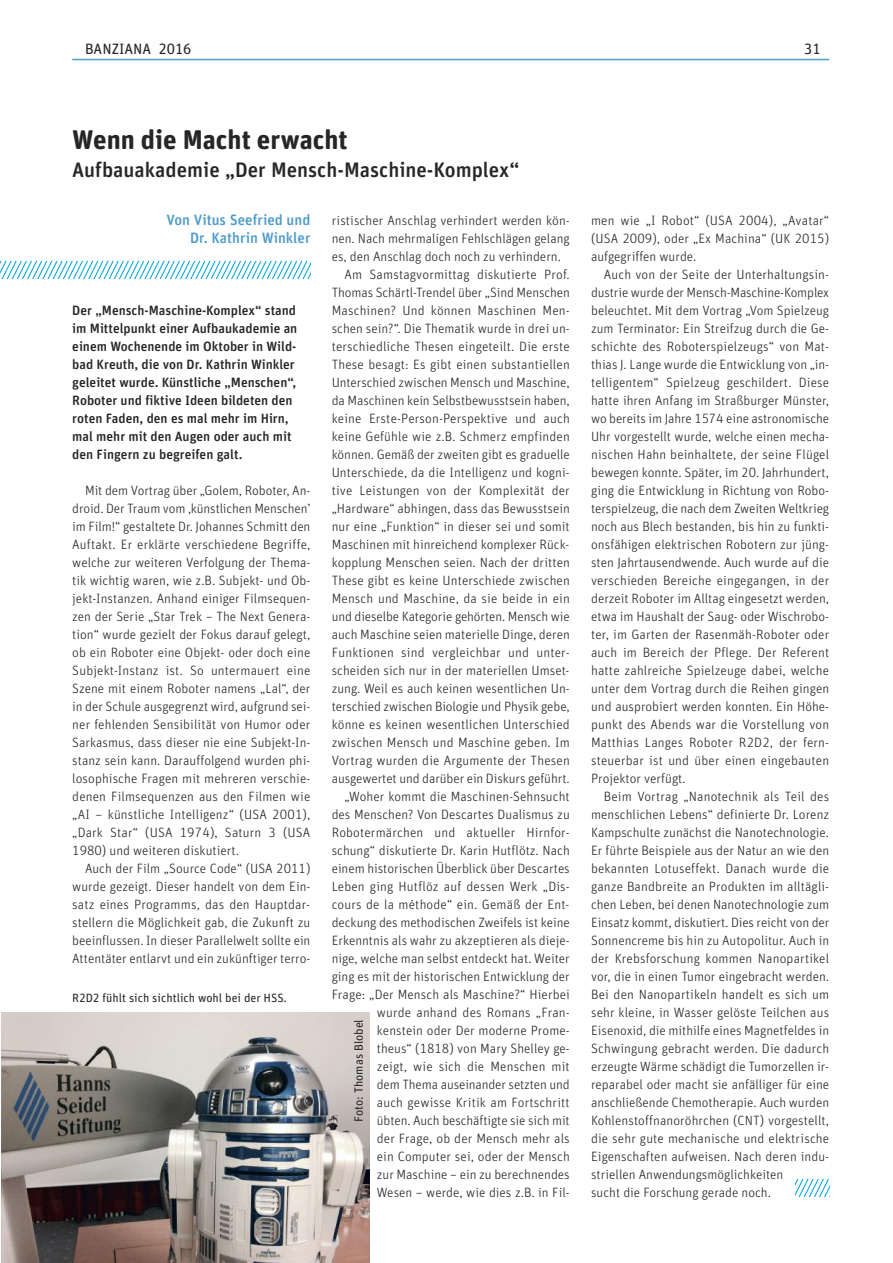
<style>
.page{position:relative;width:893px;height:1263px;background:#fff}
.page>*{position:absolute;margin:0;border:0;box-sizing:border-box;transform-origin:0 0}
.t1{font:700 27px "Unit Rounded Offc";color:#272627}
.t2{font:500 21px "Unit Rounded Offc";color:#272627}
.t3{font:500 15px/18px "Unit Rounded Offc";color:#4f9ccb;text-align:right}
.t4{font:15px "Unit Rounded Offc";color:#272627}
.t5{font:300 13.5px/18px "Unit Rounded Offc";color:#272627;text-align:justify}
.t6{font:500 13.5px/18px "Unit Rounded Offc";color:#272627}
.t7{font:12px "Unit Rounded Offc";color:#272627}
</style>
<div class="page">
<hr style="left:72px;top:59px;width:757px;height:1px;background:#4f9ccb">
<svg style="left:795px;top:1179px;width:35px;height:18px"></svg>
<svg style="left:0;top:261px;width:310px;height:18px"></svg>
<img style="left:1px;top:1012px;width:368px;height:251px">
<p class="t4" style="left:85px;top:40px;width:108px">BANZIANA 2016</p>
<p class="t4" style="left:804px;top:40px;width:18px">31</p>
<h1 class="t1" style="left:72px;top:123px;width:277px">Wenn die Macht erwacht</h1>
<h2 class="t2" style="left:72px;top:157px;width:449px">Aufbauakademie „Der Mensch-Maschine-Komplex“</h2>
<p class="t3" style="left:166px;top:211px;width:145px">Von Vitus Seefried und<br>Dr. Kathrin Winkler</p>
<p class="t5" style="left:332px;top:211px;width:240px">ristischer Anschlag verhindert werden kön-</p>
<p class="t5" style="left:332px;top:229px;width:240px">nen. Nach mehrmaligen Fehlschlägen gelang</p>
<p class="t5" style="left:332px;top:247px;width:231px">es, den Anschlag doch noch zu verhindern.</p>
<p class="t5" style="left:344px;top:265px;width:227px">Am Samstagvormittag diskutierte Prof.</p>
<p class="t5" style="left:332px;top:283px;width:240px">Thomas Schärtl-Trendel über „Sind Menschen</p>
<p class="t5" style="left:332px;top:301px;width:240px">Maschinen? Und können Maschinen Men-</p>
<p class="t5" style="left:332px;top:319px;width:240px">schen sein?“. Die Thematik wurde in drei un-</p>
<p class="t5" style="left:332px;top:337px;width:240px">terschiedliche Thesen eingeteilt. Die erste</p>
<p class="t5" style="left:332px;top:355px;width:240px">These besagt: Es gibt einen substantiellen</p>
<p class="t5" style="left:332px;top:373px;width:240px">Unterschied zwischen Mensch und Maschine,</p>
<p class="t5" style="left:332px;top:391px;width:240px">da Maschinen kein Selbstbewusstsein haben,</p>
<p class="t5" style="left:332px;top:409px;width:240px">keine Erste-Person-Perspektive und auch</p>
<p class="t5" style="left:332px;top:427px;width:240px">keine Gefühle wie z.B. Schmerz empfinden</p>
<p class="t5" style="left:332px;top:445px;width:240px">können. Gemäß der zweiten gibt es graduelle</p>
<p class="t5" style="left:332px;top:463px;width:240px">Unterschiede, da die Intelligenz und kogni-</p>
<p class="t5" style="left:332px;top:481px;width:240px">tive Leistungen von der Komplexität der</p>
<p class="t5" style="left:332px;top:499px;width:240px">„Hardware“ abhingen, dass das Bewusstsein</p>
<p class="t5" style="left:332px;top:517px;width:240px">nur eine „Funktion“ in dieser sei und somit</p>
<p class="t5" style="left:332px;top:535px;width:239px">Maschinen mit hinreichend komplexer Rück-</p>
<p class="t5" style="left:332px;top:553px;width:240px">kopplung Menschen seien. Nach der dritten</p>
<p class="t5" style="left:332px;top:571px;width:240px">These gibt es keine Unterschiede zwischen</p>
<p class="t5" style="left:332px;top:589px;width:240px">Mensch und Maschine, da sie beide in ein</p>
<p class="t5" style="left:332px;top:607px;width:240px">und dieselbe Kategorie gehörten. Mensch wie</p>
<p class="t5" style="left:332px;top:625px;width:240px">auch Maschine seien materielle Dinge, deren</p>
<p class="t5" style="left:332px;top:643px;width:240px">Funktionen sind vergleichbar und unter-</p>
<p class="t5" style="left:332px;top:661px;width:239px">scheiden sich nur in der materiellen Umset-</p>
<p class="t5" style="left:332px;top:679px;width:240px">zung. Weil es auch keinen wesentlichen Un-</p>
<p class="t5" style="left:332px;top:697px;width:240px">terschied zwischen Biologie und Physik gebe,</p>
<p class="t5" style="left:332px;top:715px;width:240px">könne es keinen wesentlichen Unterschied</p>
<p class="t5" style="left:332px;top:733px;width:240px">zwischen Mensch und Maschine geben. Im</p>
<p class="t5" style="left:332px;top:751px;width:240px">Vortrag wurden die Argumente der Thesen</p>
<p class="t5" style="left:332px;top:769px;width:240px">ausgewertet und darüber ein Diskurs geführt.</p>
<p class="t5" style="left:344px;top:787px;width:227px">„Woher kommt die Maschinen-Sehnsucht</p>
<p class="t5" style="left:332px;top:805px;width:240px">des Menschen? Von Descartes Dualismus zu</p>
<p class="t5" style="left:332px;top:823px;width:240px">Robotermärchen und aktueller Hirnfor-</p>
<p class="t5" style="left:332px;top:841px;width:240px">schung“ diskutierte Dr. Karin Hutflötz. Nach</p>
<p class="t5" style="left:332px;top:859px;width:240px">einem historischen Überblick über Descartes</p>
<p class="t5" style="left:332px;top:877px;width:240px">Leben ging Hutflöz auf dessen Werk „Dis-</p>
<p class="t5" style="left:332px;top:895px;width:239px">cours de la méthode“ ein. Gemäß der Ent-</p>
<p class="t5" style="left:332px;top:913px;width:240px">deckung des methodischen Zweifels ist keine</p>
<p class="t5" style="left:332px;top:931px;width:240px">Erkenntnis als wahr zu akzeptieren als dieje-</p>
<p class="t5" style="left:332px;top:949px;width:240px">nige, welche man selbst entdeckt hat. Weiter</p>
<p class="t5" style="left:332px;top:967px;width:240px">ging es mit der historischen Entwicklung der</p>
<p class="t5" style="left:332px;top:985px;width:240px">Frage: „Der Mensch als Maschine?“ Hierbei</p>
<p class="t5" style="left:377px;top:1003px;width:194px">wurde anhand des Romans „Fran-</p>
<p class="t5" style="left:377px;top:1021px;width:194px">kenstein oder Der moderne Prome-</p>
<p class="t5" style="left:377px;top:1039px;width:194px">theus“ (1818) von Mary Shelley ge-</p>
<p class="t5" style="left:377px;top:1057px;width:194px">zeigt, wie sich die Menschen mit</p>
<p class="t5" style="left:377px;top:1075px;width:194px">dem Thema auseinander setzten und</p>
<p class="t5" style="left:377px;top:1093px;width:194px">auch gewisse Kritik am Fortschritt</p>
<p class="t5" style="left:377px;top:1111px;width:194px">übten. Auch beschäftigte sie sich mit</p>
<p class="t5" style="left:377px;top:1129px;width:194px">der Frage, ob der Mensch mehr als</p>
<p class="t5" style="left:377px;top:1147px;width:194px">ein Computer sei, oder der Mensch</p>
<p class="t5" style="left:377px;top:1165px;width:194px">zur Maschine – ein zu berechnendes</p>
<p class="t5" style="left:377px;top:1183px;width:194px">Wesen – werde, wie dies z.B. in Fil-</p>
<p class="t6" style="left:72px;top:301px;width:227px">Der „Mensch-Maschine-Komplex“ stand im Mittelpunkt einer Aufbaukademie an einem Wochenende im Oktober in Wild&shy;bad Kreuth, die von Dr. Kathrin Winkler geleitet wurde. Künstliche „Menschen“, Roboter und fiktive Ideen bildeten den roten Faden, den es mal mehr im Hirn, mal mehr mit den Augen oder auch mit den Fingern zu begreifen galt.</p>
<p class="t5" style="left:72px;top:481px;width:240px;text-indent:13px">Mit dem Vortrag über „Golem, Roboter, An&shy;droid. Der Traum vom ‚künstlichen Menschen’ im Film!“ gestaltete Dr. Johannes Schmitt den Auftakt. Er erklärte verschiedene Begriffe, welche zur weiteren Verfolgung der Thema&shy;tik wichtig waren, wie z.B. Subjekt- und Ob&shy;jekt-Instanzen. Anhand einiger Filmsequen&shy;zen der Serie „Star Trek – The Next Genera&shy;tion“ wurde gezielt der Fokus darauf gelegt, ob ein Roboter eine Objekt- oder doch eine Subjekt-Instanz ist. So untermauert eine Szene mit einem Roboter namens „Lal“, der in der Schule ausgegrenzt wird, aufgrund sei&shy;ner fehlenden Sensibilität von Humor oder Sarkasmus, dass dieser nie eine Subjekt-In&shy;stanz sein kann. Darauffolgend wurden phi&shy;losophische Fragen mit mehreren verschie&shy;denen Filmsequenzen aus den Filmen wie „AI – künstliche Intelligenz“ (USA 2001), „Dark Star“ (USA 1974), Saturn 3 (USA 1980) und weiteren diskutiert.</p>
<p class="t5" style="left:72px;top:859px;width:240px;text-indent:13px">Auch der Film „Source Code“ (USA 2011) wurde gezeigt. Dieser handelt von dem Ein&shy;satz eines Programms, das den Hauptdar&shy;stellern die Möglichkeit gab, die Zukunft zu beeinflussen. In dieser Parallelwelt sollte ein Attentäter entlarvt und ein zukünftiger terro-</p>
<p class="t7" style="left:72px;top:991px;width:216px">R2D2 fühlt sich sichtlich wohl bei der HSS.</p>
<p class="t7" style="left:351px;top:1121px;width:104px;rotate:-90deg">Foto: Thomas Blobel</p>
<p class="t5" style="left:591px;top:211px;width:240px">men wie „I Robot“ (USA 2004), „Avatar“ (USA 2009), oder „Ex Machina“ (UK 2015) aufgegriffen wurde.</p>
<p class="t5" style="left:591px;top:265px;width:240px;text-indent:13px">Auch von der Seite der Unterhaltungsin&shy;dustrie wurde der Mensch-Maschine-Komplex beleuchtet. Mit dem Vortrag „Vom Spielzeug zum Terminator: Ein Streifzug durch die Ge&shy;schichte des Roboterspielzeugs“ von Mat&shy;thias J. Lange wurde die Entwicklung von „in&shy;telligentem“ Spielzeug geschildert. Diese hatte ihren Anfang im Straßburger Münster, wo bereits im Jahre 1574 eine astronomische Uhr vorgestellt wurde, welche einen mecha&shy;nischen Hahn beinhaltete, der seine Flügel bewegen konnte. Später, im 20. Jahrhundert, ging die Entwicklung in Richtung von Robo&shy;terspielzeug, die nach dem Zweiten Weltkrieg noch aus Blech bestanden, bis hin zu funkti&shy;onsfähigen elektrischen Robotern zur jüng&shy;sten Jahrtausendwende. Auch wurde auf die verschieden Bereiche eingegangen, in der derzeit Roboter im Alltag eingesetzt werden, etwa im Haushalt der Saug- oder Wischrobo&shy;ter, im Garten der Rasenmäh-Roboter oder auch im Bereich der Pflege. Der Referent hatte zahlreiche Spielzeuge dabei, welche unter dem Vortrag durch die Reihen gingen und ausprobiert werden konnten. Ein Höhe&shy;punkt des Abends war die Vorstellung von Matthias Langes Roboter R2D2, der fern&shy;steuerbar ist und über einen eingebauten Projektor verfügt.</p>
<p class="t5" style="left:591px;top:787px;width:240px;text-align:left;text-indent:13px">Beim Vortrag „Nanotechnik als Teil des menschlichen Lebens“ definierte Dr. Lorenz Kampschulte zunächst die Nanotechnologie.<br>Er führte Beispiele aus der Natur an wie den bekannten Lotuseffekt. Danach wurde die ganze Bandbreite an Produkten im alltägli&shy;chen Leben, bei denen Nanotechnologie zum Einsatz kommt, diskutiert. Dies reicht von der Sonnencreme bis hin zu Autopolitur. Auch in der Krebsforschung kommen Nanopartikel vor, die in einen Tumor eingebracht werden.<br>Bei den Nanopartikeln handelt es sich um sehr kleine, in Wasser gelöste Teilchen aus Eisenoxid, die mithilfe eines Magnetfeldes in Schwingung gebracht werden. Die dadurch erzeugte Wärme schädigt die Tumorzellen ir&shy;reparabel oder macht sie anfälliger für eine anschließende Chemotherapie. Auch wurden Kohlenstoffnanoröhrchen (CNT) vorgestellt, die sehr gute mechanische und elektrische Eigenschaften aufweisen. Nach deren indu&shy;striellen Anwendungsmöglichkeiten<br>sucht die Forschung gerade noch.</p>
</div>
